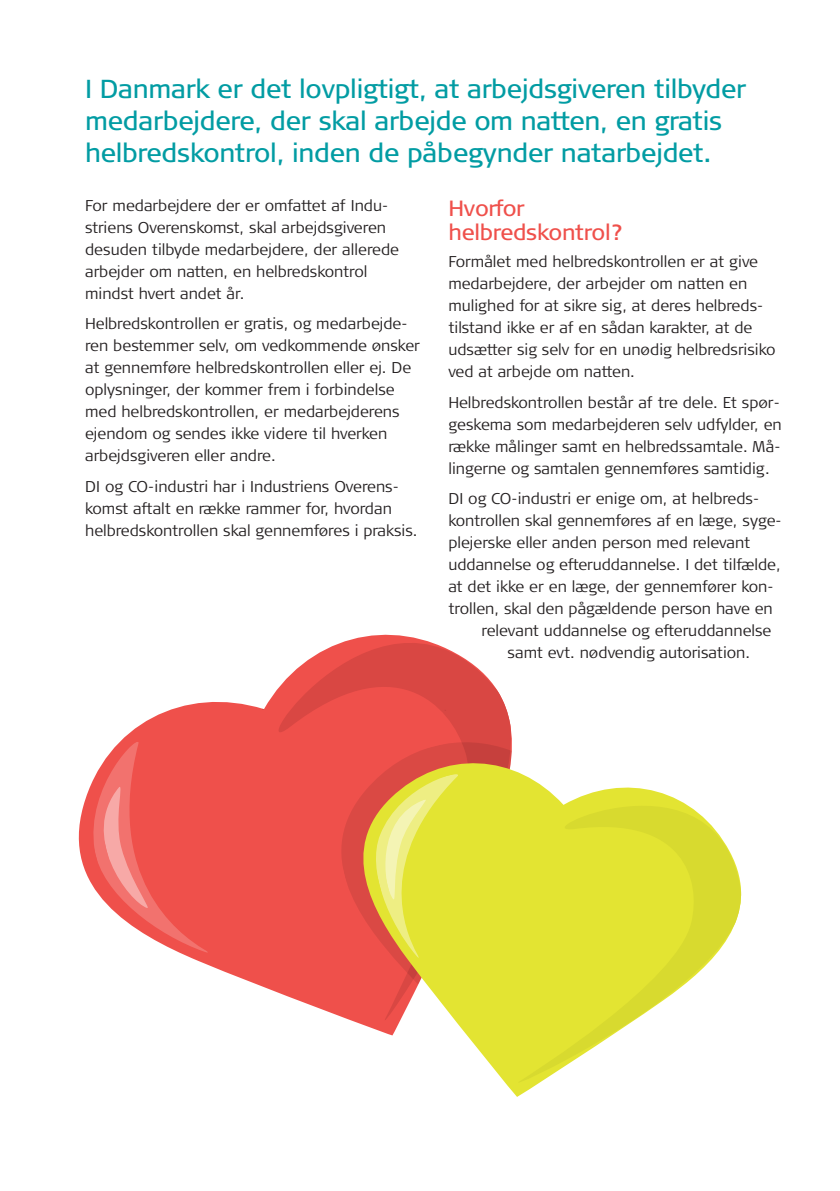
<style>
.page{position:relative;width:840px;height:1191px;background:#fff}
.page>*{position:absolute;margin:0;border:0;box-sizing:border-box;transform-origin:0 0}
.t1{font:26px/32px "Signa Normal";letter-spacing:-.01em;color:#029ca3}
.t2{font:22px/24px "Signa Normal";letter-spacing:-.015em;color:#ef504b}
.t3{font:300 15.6px/22px "Signa Normal";color:#231f20}
</style>
<div class="page">
<svg style="left:78px;top:702px;width:157px;height:274px;fill:#ef504b"></svg>
<svg style="left:84px;top:737px;width:124px;height:217px"></svg>
<svg style="left:235px;top:634px;width:277px;height:382px;fill:#ef504b"></svg>
<svg style="left:319px;top:731px;width:192px;height:253px;background:#ec4e49"></svg>
<svg style="left:338px;top:748px;width:404px;height:349px"></svg>
<svg style="left:366px;top:773px;width:99px;height:188px;background:#e5ce49"></svg>
<svg style="left:498px;top:740px;width:243px;height:355px;fill:#e3e432"></svg>
<p class="t1" style="left:85px;top:73px;width:662px">I Danmark er det lovpligtigt, at arbejdsgiveren tilbyder medarbejdere, der skal arbejde om natten, en gratis helbredskontrol, inden de påbegynder natarbejdet.</p>
<p class="t3" style="left:85px;top:194px;width:315px">For medarbejdere der er omfattet af Indu&shy;striens Overenskomst, skal arbejdsgiveren desuden tilbyde medarbejdere, der allerede arbejder om natten, en helbredskontrol mindst hvert andet år.</p>
<p class="t3" style="left:85px;top:313px;width:336px">Helbredskontrollen er gratis, og medarbejde&shy;ren bestemmer selv, om vedkommende ønsker at gennemføre helbredskontrollen eller ej. De oplysninger, der kommer frem i forbindelse med helbredskontrollen, er medarbejderens ejendom og sendes ikke videre til hverken arbejdsgiveren eller andre.</p>
<p class="t3" style="left:85px;top:475px;width:334px">DI og CO-industri har i Industriens Overens&shy;komst aftalt en række rammer for, hvordan helbredskontrollen skal gennemføres i praksis.</p>
<p class="t2" style="left:448px;top:196px;width:176px">Hvorfor helbredskontrol?</p>
<p class="t3" style="left:448px;top:251px;width:328px">Formålet med helbredskontrollen er at give medarbejdere, der arbejder om natten en mulighed for at sikre sig, at deres helbreds&shy;tilstand ikke er af en sådan karakter, at de udsætter sig selv for en unødig helbredsrisiko ved at arbejde om natten.</p>
<p class="t3" style="left:448px;top:391px;width:335px;text-align:justify">Helbredskontrollen består af tre dele. Et spør&shy;geskema som medarbejderen selv udfylder, en række målinger samt en helbredssamtale. Må&shy;lingerne og samtalen gennemføres samtidig.</p>
<p class="t3" style="left:448px;top:488px;width:312px">DI og CO-industri er enige om, at helbreds-</p>
<p class="t3" style="left:448px;top:510px;width:335px">kontrollen skal gennemføres af en læge, syge-</p>
<p class="t3" style="left:448px;top:532px;width:303px">plejerske eller anden person med relevant</p>
<p class="t3" style="left:448px;top:554px;width:334px">uddannelse og efteruddannelse. I det tilfælde,</p>
<p class="t3" style="left:448px;top:576px;width:327px">at det ikke er en læge, der gennemfører kon-</p>
<p class="t3" style="left:448px;top:598px;width:326px">trollen, skal den pågældende person have en</p>
<p class="t3" style="left:481px;top:620px;width:291px">relevant uddannelse og efteruddannelse</p>
<p class="t3" style="left:507px;top:642px;width:244px">samt evt. nødvendig autorisation.</p>
</div>
